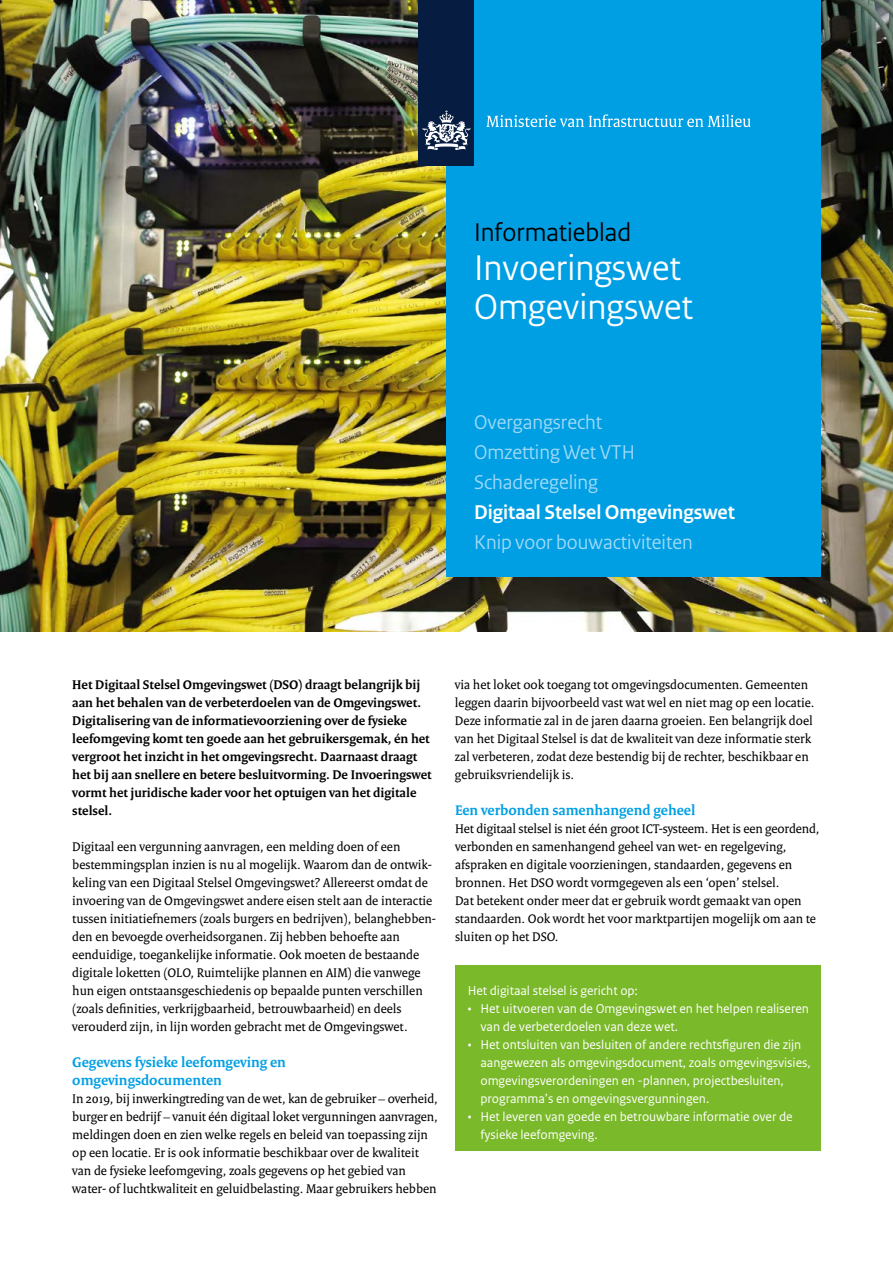
<style>
.page{position:relative;width:893px;height:1263px;background:#fff}
.page>*{position:absolute;margin:0;border:0;box-sizing:border-box;transform-origin:0 0}
.t1{font:37.5px/39px "Rijksoverheid Sans Heading";color:#fff}
.t2{font:27px "Rijksoverheid Sans Heading";color:#000}
.t3{font:21px/30px "Rijksoverheid Sans Heading";color:#a1daf8}
.t4{font:700 21px "Rijksoverheid Sans Heading";color:#fff}
.t5{font:700 15px/18px "Rijksoverheid Serif";color:#009fe3}
.t6{font:13.5px/18px "Rijksoverheid Serif";color:#000}
.t7{font:700 13.5px/18px "Rijksoverheid Serif";color:#000}
.t8{font:13.5px/18px "Rijksoverheid Sans Text";letter-spacing:-.005em;color:#fff}
</style>
<div class="page">
<img style="left:0;top:0;width:893px;height:631px">
<div style="left:446px;top:0;width:375px;height:576px;background:#009fe3"></div>
<div style="left:455px;top:965px;width:366px;height:186px;background:#7ab929"></div>
<div style="left:419px;top:0;width:55px;height:166px;background:#061d41"></div>
<svg style="left:423px;top:110px;width:47px;height:40px"></svg>
<svg style="left:486px;top:114px;width:264px;height:13px"></svg>
<h2 class="t2" style="left:474px;top:217px;width:159px">Informatieblad</h2>
<h1 class="t1" style="left:474px;top:249px;width:220px">Invoeringswet<br>Omgevingswet</h1>
<h3 class="t3" style="left:474px;top:407px;width:162px">Overgangsrecht<br>Omzetting Wet VTH<br>Schaderegeling</h3>
<h3 class="t4" style="left:474px;top:500px;width:262px">Digitaal Stelsel Omgevingswet</h3>
<h3 class="t3" style="left:474px;top:527px;width:220px">Knip voor bouwactiviteiten</h3>
<p class="t7" style="left:72px;top:676px;width:361px">Het Digitaal Stelsel Omgevingswet (DSO) draagt belangrijk bij aan het behalen van de verbeterdoelen van de Omgevingswet.<br>Digitalisering van de informatievoorziening over de fysieke leefomgeving komt ten goede aan het gebruikersgemak, én het vergroot het inzicht in het omgevingsrecht. Daarnaast draagt het bij aan snellere en betere besluitvorming. De Invoeringswet vormt het juridische kader voor het optuigen van het digitale stelsel.</p>
<p class="t6" style="left:72px;top:838px;width:365px">Digitaal een vergunning aanvragen, een melding doen of een bestemmingsplan inzien is nu al mogelijk. Waarom dan de ontwik&shy;keling van een Digitaal Stelsel Omgevingswet? Allereerst omdat de invoering van de Omgevingswet andere eisen stelt aan de interactie tussen initiatiefnemers (zoals burgers en bedrijven), belanghebben&shy;den en bevoegde overheidsorganen. Zij hebben behoefte aan eenduidige, toegankelijke informatie. Ook moeten de bestaande digitale loketten (OLO, Ruimtelijke plannen en AIM) die vanwege hun eigen ontstaansgeschiedenis op bepaalde punten verschillen (zoals definities, verkrijgbaarheid, betrouwbaarheid) en deels verouderd zijn, in lijn worden gebracht met de Omgevingswet.</p>
<p class="t5" style="left:72px;top:1053px;width:215px">Gegevens fysieke leefomgeving en omgevingsdocumenten</p>
<p class="t6" style="left:72px;top:1090px;width:367px">In 2019, bij inwerkingtreding van de wet, kan de gebruiker – overheid, burger en bedrijf – vanuit één digitaal loket vergunningen aanvragen, meldingen doen en zien welke regels en beleid van toepassing zijn op een locatie. Er is ook informatie beschikbaar over de kwaliteit van de fysieke leefomgeving, zoals gegevens op het gebied van water- of luchtkwaliteit en geluidbelasting. Maar gebruikers hebben</p>
<p class="t6" style="left:455px;top:676px;width:361px">via het loket ook toegang tot omgevingsdocumenten. Gemeenten leggen daarin bijvoorbeeld vast wat wel en niet mag op een locatie.<br>Deze informatie zal in de jaren daarna groeien. Een belangrijk doel van het Digitaal Stelsel is dat de kwaliteit van deze informatie sterk zal verbeteren, zodat deze bestendig bij de rechter, beschikbaar en gebruiksvriendelijk is.</p>
<p class="t5" style="left:455px;top:801px;width:242px">Een verbonden samenhangend geheel</p>
<p class="t6" style="left:455px;top:820px;width:366px">Het digitaal stelsel is niet één groot ICT-systeem. Het is een geordend, verbonden en samenhangend geheel van wet- en regelgeving, afspraken en digitale voorzieningen, standaarden, gegevens en bronnen. Het DSO wordt vormgegeven als een ‘open’ stelsel.<br>Dat betekent onder meer dat er gebruik wordt gemaakt van open standaarden. Ook wordt het voor marktpartijen mogelijk om aan te sluiten op het DSO.</p>
<p class="t8" style="left:468px;top:982px;width:172px">Het digitaal stelsel is gericht op:</p>
<p class="t8" style="left:480px;top:1000px;width:330px;text-indent:-13px">• Het uitvoeren van de Omgevingswet en het helpen realiseren van de verbeterdoelen van deze wet.</p>
<p class="t8" style="left:480px;top:1036px;width:332px;text-indent:-13px">• Het ontsluiten van besluiten of andere rechtsfiguren die zijn aangewezen als omgevingsdocument, zoals omgevingsvisies, omgevingsverordeningen en -plannen, projectbesluiten, programma’s en omgevingsvergunningen.</p>
<p class="t8" style="left:480px;top:1108px;width:314px;text-indent:-13px">• Het leveren van goede en betrouwbare informatie over de fysieke leefomgeving.</p>
</div>
